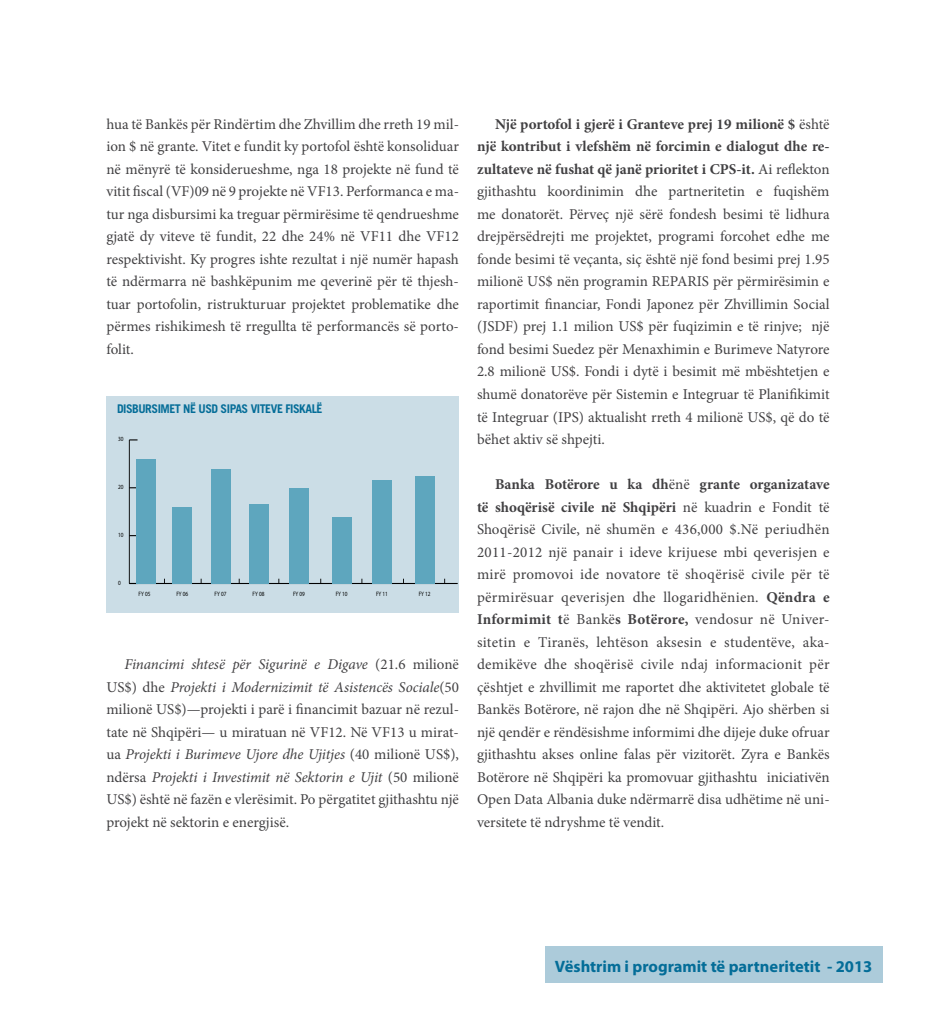
<style>
.page{position:relative;width:936px;height:1021px;background:#fff}
.page>*{position:absolute;margin:0;border:0;box-sizing:border-box;transform-origin:0 0}
.t1{font:700 16.5px "Myriad Pro";color:#046d98}
.t2{font:15px/22.5px "Minion Pro";color:#414042;text-align:justify}
.t3{font:700 12px "Trade Gothic LT Std";letter-spacing:-.04em;color:#046d98}
.t4{font:6.3px "Minion Pro Capt";color:#000;scale:.83 1}
.s1{font-style:italic}
.s2{font-weight:700}
</style>
<div class="page">
<div style="left:545px;top:946px;width:337px;height:36px;background:#accbda"></div>
<div style="left:106px;top:395px;width:353px;height:217px;background:#cbdde6"></div>
<hr style="left:129px;top:583px;width:328px;height:1px;background:#000">
<hr style="left:129px;top:440px;width:1px;height:143px;background:#000">
<div style="left:136px;top:459px;width:20px;height:124px;background:#5ea6be"></div>
<div style="left:172px;top:507px;width:20px;height:76px;background:#5ea6be"></div>
<div style="left:211px;top:469px;width:19px;height:114px;background:#5ea6be"></div>
<div style="left:249px;top:504px;width:19px;height:79px;background:#5ea6be"></div>
<div style="left:289px;top:488px;width:20px;height:95px;background:#5ea6be"></div>
<div style="left:332px;top:517px;width:19px;height:66px;background:#5ea6be"></div>
<div style="left:372px;top:480px;width:20px;height:103px;background:#5ea6be"></div>
<div style="left:415px;top:476px;width:19px;height:107px;background:#5ea6be"></div>
<p class="t2" style="left:106px;top:113px;width:354px">hua të Bankës për Rindërtim dhe Zhvillim dhe rreth 19 mil&shy;ion $ në grante. Vitet e fundit ky portofol është konsoliduar në mënyrë të konsiderueshme, nga 18 projekte në fund të vitit fiscal (VF)09 në 9 projekte në VF13. Performanca e ma&shy;tur nga disbursimi ka treguar përmirësime të qendrueshme gjatë dy viteve të fundit, 22 dhe 24% në VF11 dhe VF12 respektivisht. Ky progres ishte rezultat i një numër hapash të ndërmarra në bashkëpunim me qeverinë për të thjesh&shy;tuar portofolin, ristrukturuar projektet problematike dhe përmes rishikimesh të rregullta të performancës së porto&shy;folit.</p>
<p class="t3" style="left:117px;top:401px;width:13px">DISBURSIMET</p>
<p class="t3" style="left:183px;top:401px;width:44px">NË USD SIPAS</p>
<p class="t3" style="left:251px;top:401px;width:13px">VITEVE</p>
<p class="t3" style="left:285px;top:401px;width:11px">FISKAL</p>
<p class="t3" style="left:316px;top:401px;width:7px">Ë</p>
<p class="t4" style="left:118px;top:435px;width:8px">30</p>
<p class="t4" style="left:118px;top:483px;width:8px">20</p>
<p class="t4" style="left:118px;top:531px;width:8px">10</p>
<p class="t4" style="left:118px;top:578px;width:5px">0</p>
<p class="t4" style="left:138px;top:590px;width:16px">FY 05</p>
<p class="t4" style="left:176px;top:590px;width:16px">FY 06</p>
<p class="t4" style="left:214px;top:590px;width:16px">FY 07</p>
<p class="t4" style="left:252px;top:590px;width:16px">FY 08</p>
<p class="t4" style="left:293px;top:590px;width:16px">FY 09</p>
<p class="t4" style="left:336px;top:590px;width:16px">FY 10</p>
<p class="t4" style="left:376px;top:590px;width:16px">FY 11</p>
<p class="t4" style="left:418px;top:590px;width:16px">FY 12</p>
<p class="t2" style="left:106px;top:653px;width:354px;text-indent:18px"><span class="s1">Financimi shtesë për Sigurinë e Digave</span> (21.6 milionë US$) dhe <span class="s1">Projekti i Modernizimit të Asistencës Sociale</span>(50 milionë US$)—projekti i parë i financimit bazuar në rezul&shy;tate në Shqipëri— u miratuan në VF12. Në VF13 u mirat&shy;ua <span class="s1">Projekti i Burimeve Ujore dhe Ujitjes</span> (40 milionë US$), ndërsa <span class="s1">Projekti i Investimit në Sektorin e Ujit</span> (50 milionë US$) është në fazën e vlerësimit. Po përgatitet gjithashtu një projekt në sektorin e energjisë.</p>
<p class="t2" style="left:477px;top:113px;width:354px;text-indent:18px"><span class="s2">Një portofol i gjerë i Granteve prej 19 milionë $</span> është <span class="s2">një kontribut i vlefshëm në forcimin e dialogut dhe re&shy;zultateve në fushat që janë prioritet i CPS-it.</span> Ai reflekton gjithashtu koordinimin dhe partneritetin e fuqishëm me donatorët. Përveç një sërë fondesh besimi të lidhura drejpërsëdrejti me projektet, programi forcohet edhe me fonde besimi të veçanta, siç është një fond besimi prej 1.95 milionë US$ nën programin REPARIS për përmirësimin e raportimit financiar, Fondi Japonez për Zhvillimin Social (JSDF) prej 1.1 milion US$ për fuqizimin e të rinjve; një fond besimi Suedez për Menaxhimin e Burimeve Natyrore 2.8 milionë US$. Fondi i dytë i besimit më mbështetjen e shumë donatorëve për Sistemin e Integruar të Planifikimit të Integruar (IPS) aktualisht rreth 4 milionë US$, që do të bëhet aktiv së shpejti.</p>
<p class="t2" style="left:477px;top:473px;width:354px;text-indent:18px"><span class="s2">Banka Botërore u ka dh</span>ënë <span class="s2">grante organizatave të shoqërisë civile në Shqipëri</span> në kuadrin e Fondit të Shoqërisë Civile, në shumën e 436,000 $.Në periudhën 2011-2012 një panair i ideve krijuese mbi qeverisjen e mirë promovoi ide novatore të shoqërisë civile për të përmirësuar qeverisjen dhe llogaridhënien. <span class="s2">Qëndra e Informimit t</span>ë Bankë<span class="s2">s Botërore,</span> vendosur në Univer&shy;sitetin e Tiranës, lehtëson aksesin e studentëve, aka&shy;demikëve dhe shoqërisë civile ndaj informacionit për çështjet e zhvillimit me raportet dhe aktivitetet globale të Bankës Botërore, në rajon dhe në Shqipëri. Ajo shërben si një qendër e rëndësishme informimi dhe dijeje duke ofruar gjithashtu akses online falas për vizitorët. Zyra e Bankës Botërore në Shqipëri ka promovuar gjithashtu iniciativën Open Data Albania duke ndërmarrë disa udhëtime në uni&shy;versitete të ndryshme të vendit.</p>
<p class="t1" style="left:555px;top:956px;width:319px">Vështrim i programit të partneritetit - 2013</p>
</div>
